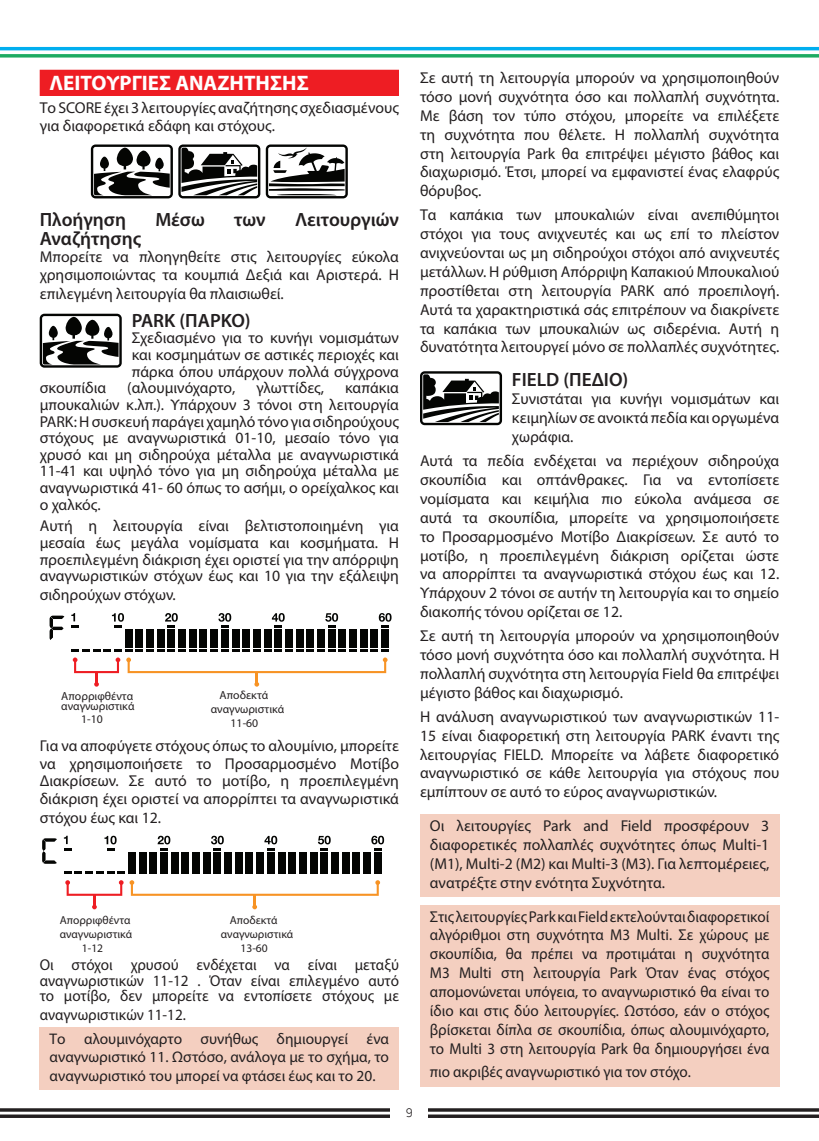
<style>
.page{position:relative;width:819px;height:1141px;background:#fff}
.page>*{position:absolute;margin:0;border:0;box-sizing:border-box;transform-origin:0 0}
.t1{font:700 21px "Myriad Pro";color:#fff}
.t2{font:600 19.25px "Myriad Pro";color:#231f20}
.t3{font:15.75px/18.9px "Myriad Pro";color:#231f20;text-align:justify}
.t4{font:15.75px/18.9px "Myriad Pro";color:#231f20;text-align:justify;scale:.96 1}
.t5{font:15.4px/18.7px "Myriad Pro";color:#231f20;text-align:justify}
.t6{font:12.25px "Lintel";color:#231f20}
.t7{font:11.72px/10.8px "Myriad Pro";color:#231f20}
.t8{font:11.55px/13.8px "Myriad Pro";color:#231f20;text-align:center}
</style>
<div class="page">
<svg style="left:0;top:47px;width:819px;height:11px"></svg>
<svg style="left:0;top:1108px;width:819px;height:10px"></svg>
<div style="left:390px;top:1107px;width:38px;height:13px;background:#fff"></div>
<div style="left:40px;top:70px;width:359px;height:26px;background:#ee1d23"></div>
<div style="left:40px;top:1027px;width:359px;height:63px;background:#f4cfc0"></div>
<svg style="left:266px;top:144px;width:82px;height:54px"></svg>
<svg style="left:91px;top:144px;width:169px;height:54px"></svg>
<svg style="left:40px;top:314px;width:82px;height:54px"></svg>
<svg style="left:49px;top:613px;width:342px;height:74px"></svg>
<svg style="left:42px;top:836px;width:342px;height:73px"></svg>
<div style="left:420px;top:814px;width:359px;height:83px;background:#f4cfc0"></div>
<div style="left:420px;top:905px;width:359px;height:182px;background:#f4cfc0"></div>
<svg style="left:420px;top:371px;width:82px;height:54px"></svg>
<h1 class="t1" style="left:50px;top:70px;width:261px">ΛΕΙΤΟΥΡΓΙΕΣ ΑΝΑΖΗΤΗΣΗΣ</h1>
<p class="t3" style="left:40px;top:98px;width:361px">Το SCORE έχει 3 λειτουργίες αναζήτησης σχεδιασμένους για διαφορετικά εδάφη και στόχους.</p>
<p class="t2" style="left:40px;top:207px;width:88px">Πλοήγηση</p>
<p class="t2" style="left:155px;top:207px;width:51px">Μέσω</p>
<p class="t2" style="left:234px;top:207px;width:33px">των</p>
<p class="t2" style="left:295px;top:207px;width:105px">Λειτουργιών</p>
<p class="t2" style="left:40px;top:226px;width:103px">Αναζήτησης</p>
<p class="t3" style="left:40px;top:248px;width:361px;line-height:18.2px">Μπορείτε να πλοηγηθείτε στις λειτουργίες εύκολα χρησιμοποιώντας τα κουμπιά Δεξιά και Αριστερά. Η επιλεγμένη λειτουργία θα πλαισιωθεί.</p>
<p class="t2" style="left:132px;top:308px;width:120px">PARK (ΠΑΡΚΟ)</p>
<p class="t3" style="left:132px;top:330px;width:269px;line-height:16.6px">Σχεδιασμένο για το κυνήγι νομισμάτων και κοσμημάτων σε αστικές περιοχές και πάρκα όπου υπάρχουν πολλά σύγχρονα</p>
<p class="t3" style="left:40px;top:378px;width:68px">σκουπίδια</p>
<p class="t3" style="left:127px;top:378px;width:110px">(αλουμινόχαρτο,</p>
<p class="t3" style="left:256px;top:378px;width:69px">γλωττίδες,</p>
<p class="t3" style="left:40px;top:379px;width:361px;line-height:16.6px;text-indent:305px">καπάκια μπουκαλιών κ.λπ.). Υπάρχουν 3 τόνοι στη λειτουργία PARK: Η συσκευή παράγει χαμηλό τόνο για σιδηρούχους στόχους με αναγνωριστικά 01-10, μεσαίο τόνο για χρυσό και μη σιδηρούχα μέταλλα με αναγνωριστικά 11-41 και υψηλό τόνο για μη σιδηρούχα μέταλλα με αναγνωριστικά 41- 60 όπως το ασήμι, ο ορείχαλκος και ο χαλκός.</p>
<p class="t3" style="left:40px;top:517px;width:361px;line-height:16.6px">Αυτή η λειτουργία είναι βελτιστοποιημένη για μεσαία έως μεγάλα νομίσματα και κοσμήματα. Η προεπιλεγμένη διάκριση έχει οριστεί για την απόρριψη αναγνωριστικών στόχων έως και 10 για την εξάλειψη</p>
<p class="t3" style="left:40px;top:585px;width:138px">σιδηρούχων στόχων.</p>
<p class="t7" style="left:220px;top:689px;width:50px">Αποδεκτά</p>
<p class="t7" style="left:211px;top:703px;width:75px">αναγνωριστικά</p>
<p class="t7" style="left:231px;top:717px;width:29px">11-60</p>
<p class="t3" style="left:40px;top:737px;width:361px;line-height:17.8px">Για να αποφύγετε στόχους όπως το αλουμίνιο, μπορείτε να χρησιμοποιήσετε το Προσαρμοσμένο Μοτίβο Διακρίσεων. Σε αυτό το μοτίβο, η προεπιλεγμένη διάκριση έχει οριστεί να απορρίπτει τα αναγνωριστικά στόχου έως και 12.</p>
<p class="t7" style="left:61px;top:690px;width:75px">Απορριφθέντα αναγνωριστικά</p>
<p class="t7" style="left:81px;top:713px;width:23px">1-10</p>
<p class="t8" style="left:60px;top:913px;width:74px">Απορριφθέντα αναγνωριστικά<br>1-12</p>
<p class="t8" style="left:221px;top:913px;width:74px">Αποδεκτά αναγνωριστικά<br>13-60</p>
<p class="t4" style="left:40px;top:956px;width:376px;line-height:15.8px">Οι στόχοι χρυσού ενδέχεται να είναι μεταξύ αναγνωριστικών 11-12 . Όταν είναι επιλεγμένο αυτό το μοτίβο, δεν μπορείτε να εντοπίσετε στόχους με</p>
<p class="t4" style="left:40px;top:1005px;width:154px">αναγνωριστικών 11-12.</p>
<p class="t5" style="left:50px;top:1029px;width:341px">Το αλουμινόχαρτο συνήθως δημιουργεί ένα αναγνωριστικό 11. Ωστόσο, ανάλογα με το σχήμα, το αναγνωριστικό του μπορεί να φτάσει έως και το 20.</p>
<p class="t3" style="left:420px;top:68px;width:361px">Σε αυτή τη λειτουργία μπορούν να χρησιμοποιηθούν τόσο μονή συχνότητα όσο και πολλαπλή συχνότητα.<br>Με βάση τον τύπο στόχου, μπορείτε να επιλέξετε τη συχνότητα που θέλετε. Η πολλαπλή συχνότητα στη λειτουργία Park θα επιτρέψει μέγιστο βάθος και διαχωρισμό. Έτσι, μπορεί να εμφανιστεί ένας ελαφρύς θόρυβος.</p>
<p class="t3" style="left:420px;top:205px;width:361px">Τα καπάκια των μπουκαλιών είναι ανεπιθύμητοι στόχοι για τους ανιχνευτές και ως επί το πλείστον ανιχνεύονται ως μη σιδηρούχοι στόχοι από ανιχνευτές μετάλλων. Η ρύθμιση Απόρριψη Καπακιού Μπουκαλιού προστίθεται στη λειτουργία PARK από προεπιλογή.<br>Αυτά τα χαρακτηριστικά σάς επιτρέπουν να διακρίνετε τα καπάκια των μπουκαλιών ως σιδερένια. Αυτή η δυνατότητα λειτουργεί μόνο σε πολλαπλές συχνότητες.</p>
<p class="t2" style="left:512px;top:367px;width:118px">FIELD (ΠΕΔΙΟ)</p>
<p class="t3" style="left:512px;top:389px;width:269px">Συνιστάται για κυνήγι νομισμάτων και κειμηλίων σε ανοικτά πεδία και οργωμένα χωράφια.</p>
<p class="t3" style="left:420px;top:451px;width:361px">Αυτά τα πεδία ενδέχεται να περιέχουν σιδηρούχα σκουπίδια και οπτάνθρακες. Για να εντοπίσετε νομίσματα και κειμήλια πιο εύκολα ανάμεσα σε αυτά τα σκουπίδια, μπορείτε να χρησιμοποιήσετε το Προσαρμοσμένο Μοτίβο Διακρίσεων. Σε αυτό το μοτίβο, η προεπιλεγμένη διάκριση ορίζεται ώστε να απορρίπτει τα αναγνωριστικά στόχου έως και 12.<br>Υπάρχουν 2 τόνοι σε αυτήν τη λειτουργία και το σημείο διακοπής τόνου ορίζεται σε 12.</p>
<p class="t3" style="left:420px;top:626px;width:361px">Σε αυτή τη λειτουργία μπορούν να χρησιμοποιηθούν τόσο μονή συχνότητα όσο και πολλαπλή συχνότητα. Η πολλαπλή συχνότητα στη λειτουργία Field θα επιτρέψει μέγιστο βάθος και διαχωρισμό.</p>
<p class="t3" style="left:420px;top:707px;width:361px">Η ανάλυση αναγνωριστικού των αναγνωριστικών 11- 15 είναι διαφορετική στη λειτουργία PARK έναντι της λειτουργίας FIELD. Μπορείτε να λάβετε διαφορετικό αναγνωριστικό σε κάθε λειτουργία για στόχους που εμπίπτουν σε αυτό το εύρος αναγνωριστικών.</p>
<p class="t3" style="left:430px;top:816px;width:341px">Οι λειτουργίες Park and Field προσφέρουν 3 διαφορετικές πολλαπλές συχνότητες όπως Multi-1 (M1), Multi-2 (M2) και Multi-3 (M3). Για λεπτομέρειες, ανατρέξτε στην ενότητα Συχνότητα.</p>
<p class="t4" style="left:430px;top:907px;width:355px">Στις λειτουργίες Park και Field εκτελούνται διαφορετικοί αλγόριθμοι στη συχνότητα M3 Multi. Σε χώρους με σκουπίδια, θα πρέπει να προτιμάται η συχνότητα M3 Multi στη λειτουργία Park Όταν ένας στόχος απομονώνεται υπόγεια, το αναγνωριστικό θα είναι το ίδιο και στις δύο λειτουργίες. Ωστόσο, εάν ο στόχος βρίσκεται δίπλα σε σκουπίδια, όπως αλουμινόχαρτο, το Multi 3 στη λειτουργία Park θα δημιουργήσει ένα</p>
<p class="t4" style="left:430px;top:1062px;width:273px">πιο ακριβές αναγνωριστικό για τον στόχο.</p>
<p class="t6" style="left:406px;top:1104px;width:9px">9</p>
</div>
